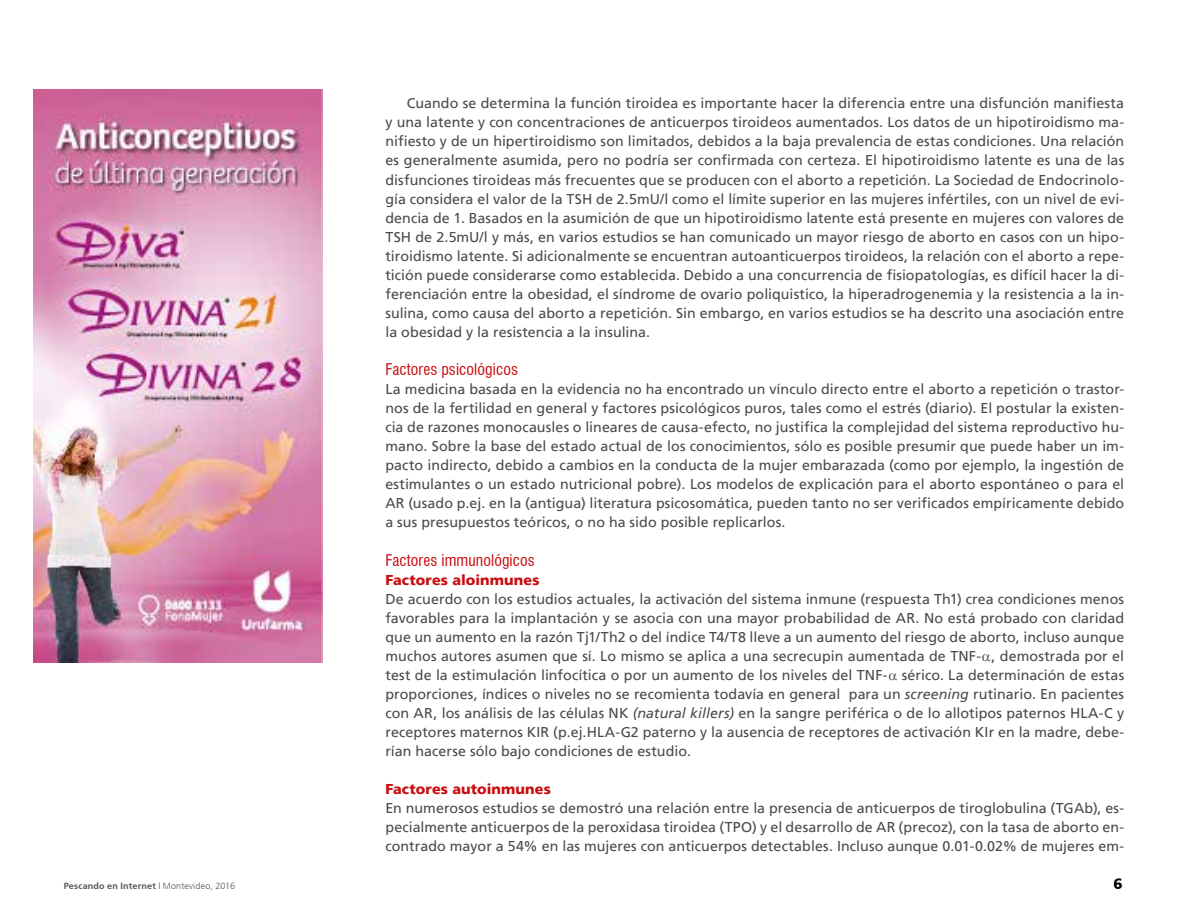
<style>
.page{position:relative;width:1188px;height:918px;background:#fff}
.page>*{position:absolute;margin:0;border:0;box-sizing:border-box;transform-origin:0 0}
.t1{font:condensed 15.75px "Swiss 721 BT";letter-spacing:.005em;color:#c90c0f}
.t2{font:900 15px "Frutigerlarghe";color:#000}
.t3{font:14.25px/19px "Frutiger LT";letter-spacing:.005em;color:#4a4a49;text-align:justify}
.t4{font:900 14.25px "Frutiger LT";letter-spacing:.01em;color:#c90c0f}
.t5{font:700 9px "Frutigerlarghe";letter-spacing:.025em;color:#575756}
.s1{font-style:italic}
.s2{font-weight:300}
</style>
<div class="page">
<img style="left:34px;top:89px;width:289px;height:574px">
<p class="t3" style="left:385px;top:94px;width:740px;text-indent:21px">Cuando se determina la función tiroidea es importante hacer la diferencia entre una disfunción manifiesta y una latente y con concentraciones de anticuerpos tiroideos aumentados. Los datos de un hipotiroidismo ma&shy;nifiesto y de un hipertiroidismo son limitados, debidos a la baja prevalencia de estas condiciones. Una relación es generalmente asumida, pero no podría ser confirmada con certeza. El hipotiroidismo latente es una de las disfunciones tiroideas más frecuentes que se producen con el aborto a repetición. La Sociedad de Endocrinolo&shy;gía considera el valor de la TSH de 2.5mU/l como el límite superior en las mujeres infértiles, con un nivel de evi&shy;dencia de 1. Basados en la asumición de que un hipotiroidismo latente está presente en mujeres con valores de TSH de 2.5mU/l y más, en varios estudios se han comunicado un mayor riesgo de aborto en casos con un hipo&shy;tiroidismo latente. Si adicionalmente se encuentran autoanticuerpos tiroideos, la relación con el aborto a repe&shy;tición puede considerarse como establecida. Debido a una concurrencia de fisiopatologías, es difícil hacer la di&shy;ferenciación entre la obesidad, el síndrome de ovario poliquistico, la hiperadrogenemia y la resistencia a la in&shy;sulina, como causa del aborto a repetición. Sin embargo, en varios estudios se ha descrito una asociación entre la obesidad y la resistencia a la insulina.</p>
<p class="t1" style="left:385px;top:360px;width:134px">Factores psicológicos</p>
<p class="t3" style="left:385px;top:380px;width:740px">La medicina basada en la evidencia no ha encontrado un vínculo directo entre el aborto a repetición o trastor&shy;nos de la fertilidad en general y factores psicológicos puros, tales como el estrés (diario). El postular la existen&shy;cia de razones monocausles o lineares de causa-efecto, no justifica la complejidad del sistema reproductivo hu&shy;mano. Sobre la base del estado actual de los conocimientos, sólo es posible presumir que puede haber un im&shy;pacto indirecto, debido a cambios en la conducta de la mujer embarazada (como por ejemplo, la ingestión de estimulantes o un estado nutricional pobre). Los modelos de explicación para el aborto espontáneo o para el AR (usado p.ej. en la (antigua) literatura psicosomática, pueden tanto no ser verificados empíricamente debido a sus presupuestos teóricos, o no ha sido posible replicarlos.</p>
<p class="t1" style="left:385px;top:550px;width:151px">Factores immunológicos</p>
<p class="t4" style="left:385px;top:571px;width:156px">Factores aloinmunes</p>
<p class="t3" style="left:385px;top:589px;width:740px">De acuerdo con los estudios actuales, la activación del sistema inmune (respuesta Th1) crea condiciones menos favorables para la implantación y se asocia con una mayor probabilidad de AR. No está probado con claridad que un aumento en la razón Tj1/Th2 o del índice T4/T8 lleve a un aumento del riesgo de aborto, incluso aunque muchos autores asumen que sí. Lo mismo se aplica a una secrecupin aumentada de TNF- , demostrada por el test de la estimulación linfocítica o por un aumento de los niveles del TNF- sérico. La determinación de estas proporciones, índices o niveles no se recomienta todavía en general para un <span class="s1">screening</span> rutinario. En pacientes con AR, los análisis de las células NK <span class="s1">(natural killers)</span> en la sangre periférica o de lo allotipos paternos HLA-C y receptores maternos KIR (p.ej.HLA-G2 paterno y la ausencia de receptores de activación KIr en la madre, debe&shy;rían hacerse sólo bajo condiciones de estudio.</p>
<p class="t4" style="left:385px;top:781px;width:167px">Factores autoinmunes</p>
<p class="t3" style="left:385px;top:799px;width:740px">En numerosos estudios se demostró una relación entre la presencia de anticuerpos de tiroglobulina (TGAb), es&shy;pecialmente anticuerpos de la peroxidasa tiroidea (TPO) y el desarrollo de AR (precoz), con la tasa de aborto en&shy;contrado mayor a 54% en las mujeres con anticuerpos detectables. Incluso aunque 0.01-0.02% de mujeres em-</p>
<p class="t5" style="left:64px;top:881px;width:173px">Pescando en Internet <span class="s2">| Montevideo, 2016</span></p>
<p class="t2" style="left:1113px;top:875px;width:11px">6</p>
</div>
